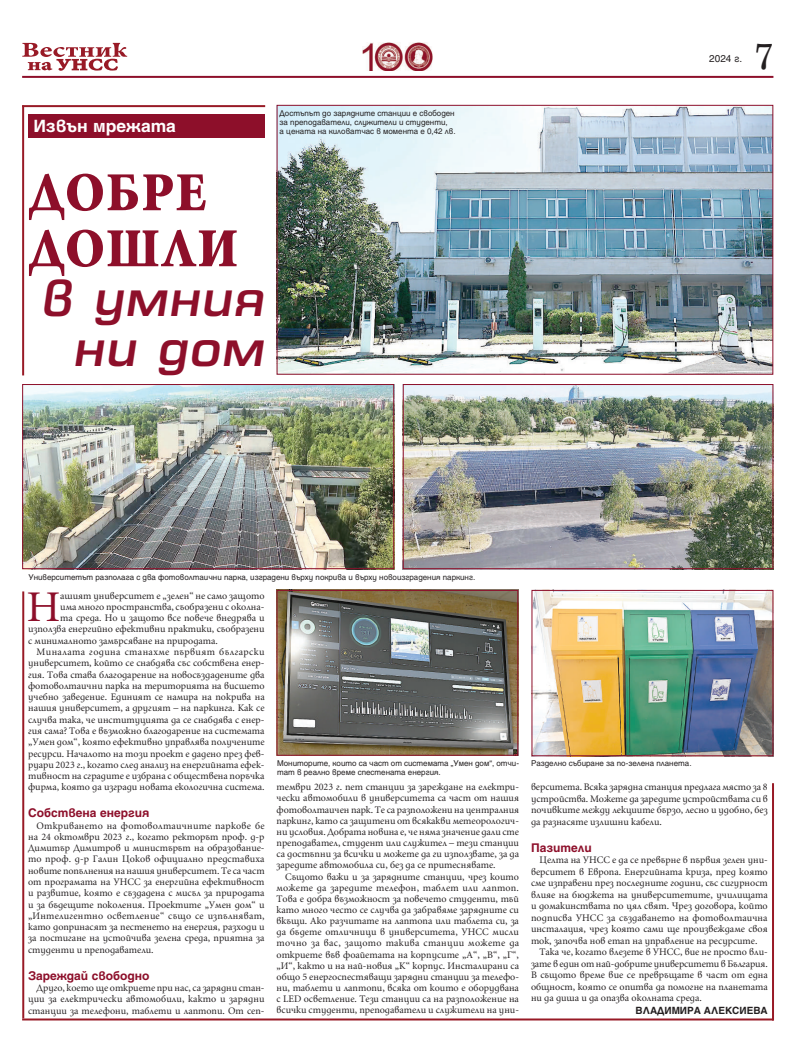
<style>
.page{position:relative;width:808px;height:1063px;background:#fff}
.page>*{position:absolute;margin:0;border:0;box-sizing:border-box;transform-origin:0 0}
.t1{font:900 55px/56px "SP Lulin";letter-spacing:.025em;color:#8d0f2a}
.t2{font:italic 50px/50px "SP Europa";letter-spacing:.025em;color:#8d0f2a;text-align:right}
.t3{font:43.8px "SP Lulin";color:#8d0f2a}
.t4{font:35.9px "SP News Center";color:#231f20}
.t5{font:700 17px "SP Herald";color:#fff}
.t6{font:700 12px "SP Herald";color:#8d0f2a}
.t7{font:10px/11.2px "SP Lulin";color:#231f20;text-align:justify}
.t8{font:10px "SP Lulin";letter-spacing:.04em;color:#231f20}
.t9{font:700 10px "SP Herald";color:#231f20}
.t10{font:10px "SP Herald";color:#231f20}
.t11{font:8px/9px "SP Herald";color:#231f20}
</style>
<div class="page">
<svg style="left:22px;top:43px;width:105px;height:28px"></svg>
<img style="left:363px;top:43px;width:70px;height:28px">
<hr style="left:22px;top:76px;width:751px;height:2px;background:#8d0f2a">
<img style="left:405px;top:386px;width:366px;height:181px">
<div style="left:403px;top:384px;width:370px;height:185px;border:1px solid #8d0f2a"></div>
<img style="left:278px;top:592px;width:238px;height:162px">
<div style="left:276px;top:590px;width:242px;height:166px;border:1px solid #8d0f2a"></div>
<img style="left:279px;top:107px;width:492px;height:266px">
<div style="left:277px;top:105px;width:496px;height:270px;border:1px solid #8d0f2a"></div>
<img style="left:24px;top:386px;width:368px;height:181px">
<div style="left:22px;top:384px;width:372px;height:185px;border:1px solid #8d0f2a"></div>
<img style="left:533px;top:592px;width:238px;height:162px">
<div style="left:531px;top:590px;width:242px;height:166px;border:1px solid #8d0f2a"></div>
<hr style="left:22px;top:105px;width:243px;height:2px;background:#981a26">
<hr style="left:22px;top:1018px;width:751px;height:2px;background:#981a26">
<hr style="left:22px;top:105px;width:2px;height:270px;background:#981a26">
<hr style="left:772px;top:783px;width:2px;height:238px;background:#981a26">
<hr style="left:22px;top:591px;width:2px;height:427px;background:#981a26">
<div style="left:28px;top:114px;width:237px;height:24px;background:#8d0f2a"></div>
<h3 class="t5" style="left:33px;top:116px;width:144px">Извън мрежата</h3>
<p class="t11" style="left:280px;top:108px;width:177px">Достъпът до зарядните станции е свободен за преподаватели, служители и студенти,<br>а цената на киловатчас в момента е 0,42 лв.</p>
<h1 class="t1" style="left:29px;top:166px;width:210px">ДОБРЕ<br>ДОШЛИ</h1>
<h2 class="t2" style="left:43px;top:273px;width:224px">в умния ни дом</h2>
<p class="t11" style="left:28px;top:572px;width:448px">Университетът разполага с два фотоволтаични парка, изградени върху покрива и върху новоизградения паркинг.</p>
<p class="t10" style="left:709px;top:53px;width:34px">2024 г.</p>
<h3 class="t4" style="left:754px;top:35px;width:21px">7</h3>
<h3 class="t3" style="left:27px;top:585px;width:35px">Н</h3>
<p class="t7" style="left:60px;top:591px;width:206px">ашият университет е „зелен“ не само защото</p>
<p class="t7" style="left:60px;top:602px;width:206px">има много пространства, съобразени с околна-</p>
<p class="t7" style="left:60px;top:613px;width:206px">та среда. Но и защото все повече внедрява и</p>
<p class="t7" style="left:28px;top:624px;width:238px">използва енергийно ефективни практики, съобразени</p>
<p class="t7" style="left:28px;top:635px;width:191px">с минималното замърсяване на природата.</p>
<p class="t8" style="left:37px;top:647px;width:229px">Миналата година станахме първият български</p>
<p class="t7" style="left:28px;top:658px;width:238px">университет, който се снабдява със собствена енер-</p>
<p class="t7" style="left:28px;top:669px;width:238px">гия. Това става благодарение на новосъздадените два</p>
<p class="t7" style="left:28px;top:680px;width:238px">фотоволтаични парка на територията на висшето</p>
<p class="t7" style="left:28px;top:692px;width:238px">учебно заведение. Единият се намира на покрива на</p>
<p class="t7" style="left:28px;top:703px;width:238px">нашия университет, а другият – на паркинга. Как се</p>
<p class="t7" style="left:28px;top:714px;width:238px">случва така, че институцията да се снабдява с енер-</p>
<p class="t7" style="left:28px;top:726px;width:238px">гия сама? Това е възможно благодарение на системата</p>
<p class="t7" style="left:28px;top:737px;width:238px">„Умен дом“, която ефективно управлява получените</p>
<p class="t7" style="left:28px;top:748px;width:238px">ресурси. Началото на този проект е дадено през фев-</p>
<p class="t7" style="left:28px;top:759px;width:238px">руари 2023 г., когато след анализ на енергийната ефек-</p>
<p class="t7" style="left:28px;top:771px;width:238px">тивност на сградите е избрана с обществена поръчка</p>
<p class="t7" style="left:28px;top:782px;width:238px">фирма, която да изгради новата екологична система.</p>
<p class="t6" style="left:28px;top:806px;width:123px">Собствена енергия</p>
<p class="t7" style="left:28px;top:820px;width:238px;text-indent:9px">Откриването на фотоволтаичните паркове бе на 24 октомври 2023 г., когато ректорът проф. д-р Димитър Димитров и министърът на образование&shy;то проф. д-р Галин Цоков официално представиха новите попълнения на нашия университет. Те са част от програмата на УНСС за енергийна ефективност и развитие, която е създадена с мисъл за природата и за бъдещите поколения. Проектите „Умен дом“ и „Интелигентно осветление“ също се изпълняват, като допринасят за пестенето на енергия, разходи и за постигане на устойчива зелена среда, приятна за студенти и преподаватели.</p>
<p class="t6" style="left:28px;top:968px;width:123px">Зареждай свободно</p>
<p class="t7" style="left:28px;top:982px;width:238px;text-indent:8px">Друго, което ще откриете при нас, са зарядни стан&shy;ции за електрически автомобили, както и зарядни станции за телефони, таблети и лаптопи. От сеп-</p>
<p class="t11" style="left:277px;top:759px;width:243px">Мониторите, които са част от системата „Умен дом“, отчи-</p>
<p class="t11" style="left:531px;top:759px;width:162px">Разделно събиране за по-зелена планета.</p>
<p class="t11" style="left:277px;top:768px;width:165px">тат в реално време спестената енергия.</p>
<p class="t7" style="left:277px;top:782px;width:244px">тември 2023 г. пет станции за зареждане на електри&shy;чески автомобили в университета са част от нашия фотоволтаичен парк. Те са разположени на централния паркинг, като са защитени от всякакви метеорологич&shy;ни условия. Добрата новина е, че няма значение дали сте преподавател, студент или служител – тези станции са достъпни за всички и можете да ги използвате, за да заредите автомобила си, без да се притеснявате.</p>
<p class="t7" style="left:277px;top:871px;width:244px;text-indent:8px">Същото важи и за зарядните станции, чрез които можете да заредите телефон, таблет или лаптоп.<br>Това е добра възможност за повечето студенти, тъй като много често се случва да забравяме зарядните си вкъщи. Ако разчитате на лаптопа или таблета си, за да бъдете отличници в университета, УНСС мисли точно за вас, защото такива станции можете да откриете във фоайетата на корпусите „А“, „В“, „Г“, „И“, както и на най-новия „К“ корпус. Инсталирани са общо 5 енергоспестяващи зарядни станции за телефо&shy;ни, таблети и лаптопи, всяка от които е оборудвана с LED осветление. Тези станции са на разположение на всички студенти, преподаватели и служители на уни-</p>
<p class="t7" style="left:531px;top:782px;width:238px;line-height:11.5px">верситета. Всяка зарядна станция предлага място за 8 устройства. Можете да заредите устройствата си в почивките между лекциите бързо, лесно и удобно, без да разнасяте излишни кабели.</p>
<p class="t6" style="left:531px;top:841px;width:62px">Пазители</p>
<p class="t7" style="left:531px;top:855px;width:238px;line-height:11.5px;text-indent:8px">Целта на УНСС е да се превърне в първия зелен уни&shy;верситет в Европа. Енергийната криза, пред която сме изправени през последните години, със сигурност влияе на бюджета на университетите, училищата и домакинствата по цял свят. Чрез договора, който подписва УНСС за създаването на фотоволтаична инсталация, чрез която сами ще произвеждаме своя ток, започва нов етап на управление на ресурсите.</p>
<p class="t7" style="left:531px;top:947px;width:238px;line-height:11.5px;text-indent:8px">Така че, когато влезете в УНСС, вие не просто вли&shy;зате в един от най-добрите университети в България.<br>В същото време вие се превръщате в част от една общност, която се опитва да помогне на планетата ни да диша и да опазва околната среда.</p>
<p class="t9" style="left:635px;top:1004px;width:134px">ВЛАДИМИРА АЛЕКСИЕВА</p>
</div>
